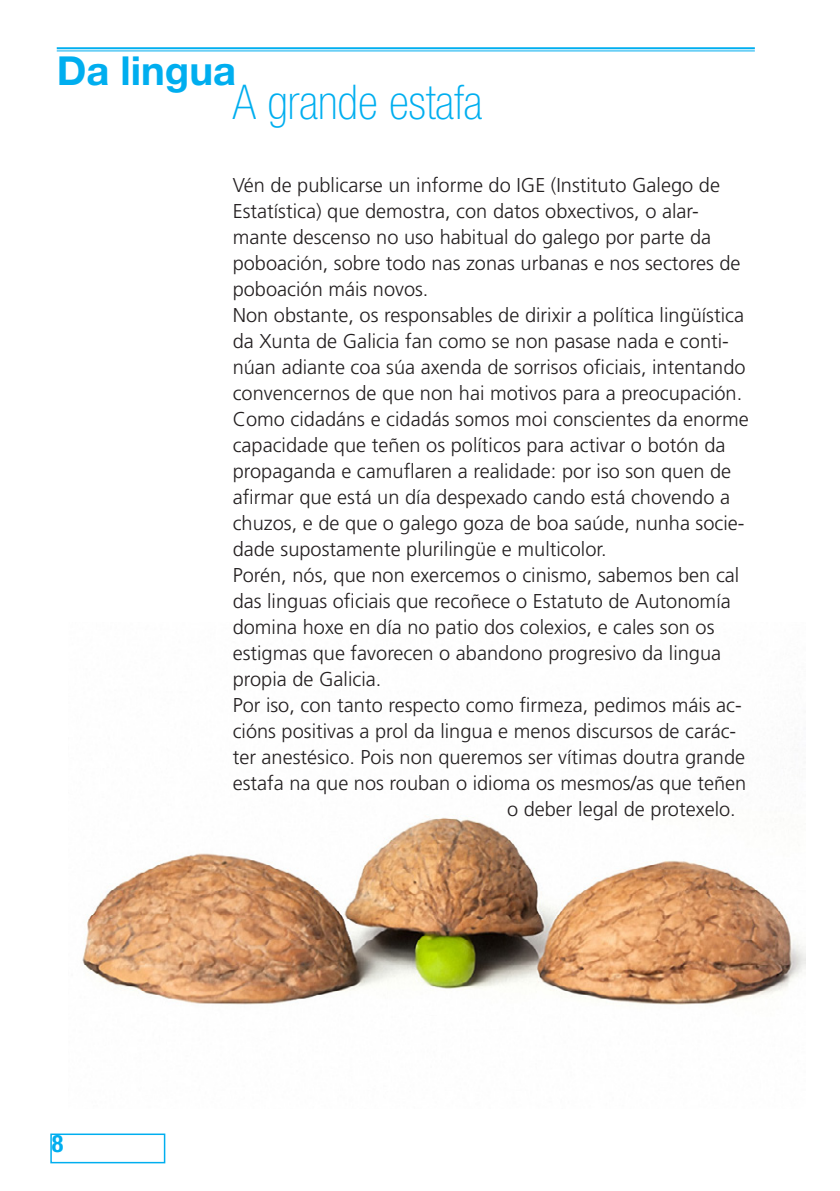
<style>
.page{position:relative;width:840px;height:1191px;background:#fff}
.page>*{position:absolute;margin:0;border:0;box-sizing:border-box;transform-origin:0 0}
.t1{font:100 condensed 48px "Helvetica Neue LT Std";color:#00aeef}
.t2{font:700 40px "Helvetica Neue LT Std";color:#00aeef}
.t3{font:700 condensed 24px "Helvetica Neue LT Std";color:#00aeef}
.t4{font:300 20px "Frutiger LT Std";color:#231f20}
</style>
<div class="page">
<hr style="left:57px;top:47px;width:697px;height:2px;background:#00aeef">
<hr style="left:57px;top:51px;width:697px;height:1px;background:#00aeef">
<div style="left:50px;top:1133px;width:115px;height:30px;border:2px solid #00aeef"></div>
<img style="left:82px;top:815px;width:723px;height:190px">
<h2 class="t2" style="left:57px;top:46px;width:181px">Da lingua</h2>
<h1 class="t1" style="left:232px;top:75px;width:251px">A grande estafa</h1>
<p class="t3" style="left:52px;top:1129px;width:13px">8</p>
<p class="t4" style="left:232px;top:174px;width:488px">Vén de publicarse un informe do IGE (Instituto Galego de</p>
<p class="t4" style="left:232px;top:200px;width:467px">Estatística) que demostra, con datos obxectivos, o alar-</p>
<p class="t4" style="left:232px;top:226px;width:479px">mante descenso no uso habitual do galego por parte da</p>
<p class="t4" style="left:232px;top:252px;width:509px">poboación, sobre todo nas zonas urbanas e nos sectores de</p>
<p class="t4" style="left:232px;top:278px;width:197px">poboación máis novos.</p>
<p class="t4" style="left:232px;top:304px;width:512px">Non obstante, os responsables de dirixir a política lingüística</p>
<p class="t4" style="left:232px;top:330px;width:497px">da Xunta de Galicia fan como se non pasase nada e conti-</p>
<p class="t4" style="left:232px;top:356px;width:514px">núan adiante coa súa axenda de sorrisos oficiais, intentando</p>
<p class="t4" style="left:232px;top:382px;width:511px">convencernos de que non hai motivos para a preocupación.</p>
<p class="t4" style="left:232px;top:408px;width:517px">Como cidadáns e cidadás somos moi conscientes da enorme</p>
<p class="t4" style="left:232px;top:434px;width:494px">capacidade que teñen os políticos para activar o botón da</p>
<p class="t4" style="left:232px;top:460px;width:499px">propaganda e camuflaren a realidade: por iso son quen de</p>
<p class="t4" style="left:232px;top:486px;width:498px">afirmar que está un día despexado cando está chovendo a</p>
<p class="t4" style="left:232px;top:512px;width:513px">chuzos, e de que o galego goza de boa saúde, nunha socie-</p>
<p class="t4" style="left:232px;top:538px;width:375px">dade supostamente plurilingüe e multicolor.</p>
<p class="t4" style="left:232px;top:564px;width:508px">Porén, nós, que non exercemos o cinismo, sabemos ben cal</p>
<p class="t4" style="left:232px;top:590px;width:499px">das linguas oficiais que recoñece o Estatuto de Autonomía</p>
<p class="t4" style="left:232px;top:616px;width:483px">domina hoxe en día no patio dos colexios, e cales son os</p>
<p class="t4" style="left:232px;top:642px;width:489px">estigmas que favorecen o abandono progresivo da lingua</p>
<p class="t4" style="left:232px;top:668px;width:150px">propia de Galicia.</p>
<p class="t4" style="left:232px;top:694px;width:510px">Por iso, con tanto respecto como firmeza, pedimos máis ac-</p>
<p class="t4" style="left:232px;top:720px;width:505px">cións positivas a prol da lingua e menos discursos de carác-</p>
<p class="t4" style="left:232px;top:746px;width:513px">ter anestésico. Pois non queremos ser vítimas doutra grande</p>
<p class="t4" style="left:232px;top:772px;width:515px">estafa na que nos rouban o idioma os mesmos/as que teñen</p>
<p class="t4" style="left:506px;top:798px;width:230px">o deber legal de protexelo.</p>
</div>
